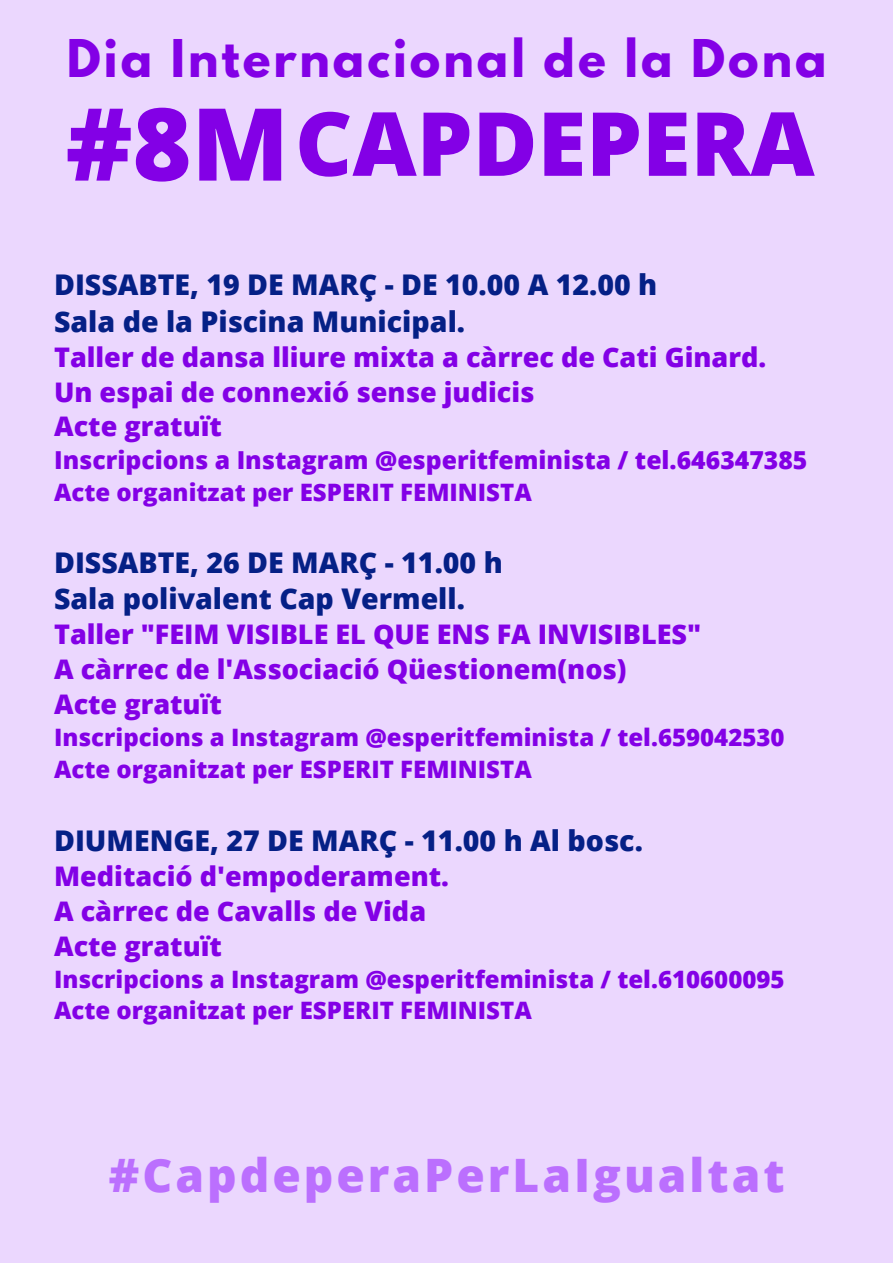
<style>
.page{position:relative;width:893px;height:1263px;background:#ebd7fe}
.page>*{position:absolute;margin:0;border:0;box-sizing:border-box;transform-origin:0 0}
.t1{font:800 100.73px "Open Sans";color:#8300e6}
.t2{font:800 88.5px "Open Sans";color:#8300e6}
.t3{font:700 46.05px "League Spartan";letter-spacing:.065em;color:#8300e6}
.t4{font:800 46.05px "Open Sans";letter-spacing:.065em;color:#bb6ffe}
.t5{font:800 28.5px "Open Sans";color:#052086}
.t6{font:800 27px "Open Sans";color:#8300e6}
.t7{font:800 24.75px "Open Sans";color:#8300e6}
.t8{font:800 24px "Open Sans";color:#8300e6}
</style>
<div class="page">
<p class="t3" style="left:67px;top:35px;width:761px">Dia Internacional de la Dona</p>
<p class="t1" style="left:66px;top:73px;width:224px">#8M</p>
<p class="t2" style="left:295px;top:81px;width:521px">CAPDEPERA</p>
<p class="t5" style="left:54px;top:265px;width:605px">DISSABTE, 19 DE MARÇ - DE 10.00 A 12.00 h</p>
<p class="t5" style="left:54px;top:301px;width:412px">Sala de la Piscina Municipal.</p>
<p class="t6" style="left:54px;top:338px;width:713px">Taller de dansa lliure mixta a càrrec de Cati Ginard.</p>
<p class="t6" style="left:54px;top:373px;width:482px">Un espai de connexió sense judicis</p>
<p class="t6" style="left:54px;top:408px;width:169px">Acte gratuït</p>
<p class="t7" style="left:54px;top:443px;width:755px">Inscripcions a Instagram @esperitfeminista / tel.646347385</p>
<p class="t8" style="left:54px;top:475px;width:479px">Acte organitzat per ESPERIT FEMINISTA</p>
<p class="t5" style="left:54px;top:542px;width:450px">DISSABTE, 26 DE MARÇ - 11.00 h</p>
<p class="t5" style="left:54px;top:579px;width:412px">Sala polivalent Cap Vermell.</p>
<p class="t6" style="left:54px;top:615px;width:649px">Taller "FEIM VISIBLE EL QUE ENS FA INVISIBLES"</p>
<p class="t6" style="left:54px;top:650px;width:574px">A càrrec de l'Associació Qüestionem(nos)</p>
<p class="t6" style="left:54px;top:685px;width:169px">Acte gratuït</p>
<p class="t8" style="left:54px;top:720px;width:732px">Inscripcions a Instagram @esperitfeminista / tel.659042530</p>
<p class="t8" style="left:54px;top:752px;width:479px">Acte organitzat per ESPERIT FEMINISTA</p>
<p class="t5" style="left:54px;top:821px;width:590px">DIUMENGE, 27 DE MARÇ - 11.00 h Al bosc.</p>
<p class="t6" style="left:54px;top:857px;width:396px">Meditació d'empoderament.</p>
<p class="t6" style="left:54px;top:892px;width:373px">A càrrec de Cavalls de Vida</p>
<p class="t6" style="left:54px;top:927px;width:169px">Acte gratuït</p>
<p class="t8" style="left:54px;top:962px;width:732px">Inscripcions a Instagram @esperitfeminista / tel.610600095</p>
<p class="t8" style="left:54px;top:993px;width:479px">Acte organitzat per ESPERIT FEMINISTA</p>
<p class="t4" style="left:109px;top:1143px;width:677px">#CapdeperaPerLaIgualtat</p>
</div>
